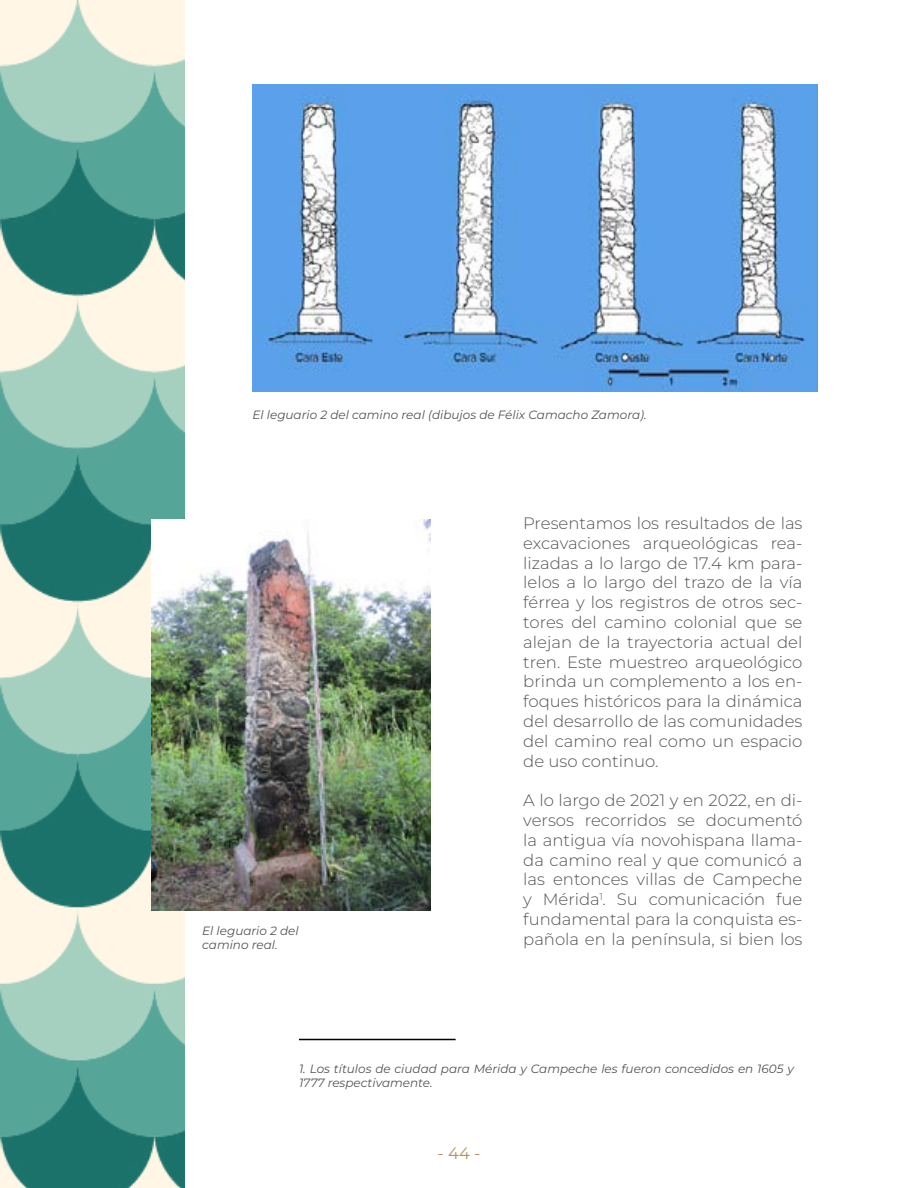
<style>
.page{position:relative;width:918px;height:1188px;background:#fff}
.page>*{position:absolute;margin:0;border:0;box-sizing:border-box;transform-origin:0 0}
.t1{font:16.5px/19.8px "Montserrat Light 2";color:#555454;text-align:justify}
.t2{font:16.5px "Montserrat";color:#b0935e}
.t3{font:italic 12px/14.4px "Montserrat";color:#555454}
</style>
<div class="page">
<img style="left:0;top:0;width:184px;height:1188px">
<img style="left:252px;top:84px;width:566px;height:307px">
<img style="left:152px;top:519px;width:279px;height:391px">
<hr style="left:299px;top:1039px;width:157px;height:1px;background:#000">
<p class="t3" style="left:252px;top:407px;width:396px">El leguario 2 del camino real (dibujos de Félix Camacho Zamora).</p>
<p class="t3" style="left:202px;top:923px;width:98px">El leguario 2 del camino real.</p>
<p class="t1" style="left:523px;top:513px;width:281px">Presentamos los resultados de las excavaciones arqueológicas rea&shy;lizadas a lo largo de 17.4 km para&shy;lelos a lo largo del trazo de la vía férrea y los registros de otros sec&shy;tores del camino colonial que se alejan de la trayectoria actual del tren. Este muestreo arqueológico brinda un complemento a los en&shy;foques históricos para la dinámica del desarrollo de las comunidades del camino real como un espacio de uso continuo.</p>
<p class="t1" style="left:523px;top:790px;width:281px">A lo largo de 2021 y en 2022, en di&shy;versos recorridos se documentó la antigua vía novohispana llama&shy;da camino real y que comunicó a las entonces villas de Campeche y Mérida<sup>1</sup>. Su comunicación fue fundamental para la conquista es&shy;pañola en la península, si bien los</p>
<p class="t3" style="left:299px;top:1061px;width:496px">1. Los títulos de ciudad para Mérida y Campeche les fueron concedidos en 1605 y<br>1777 respectivamente.</p>
<p class="t2" style="left:437px;top:1142px;width:45px">- 44 -</p>
</div>
